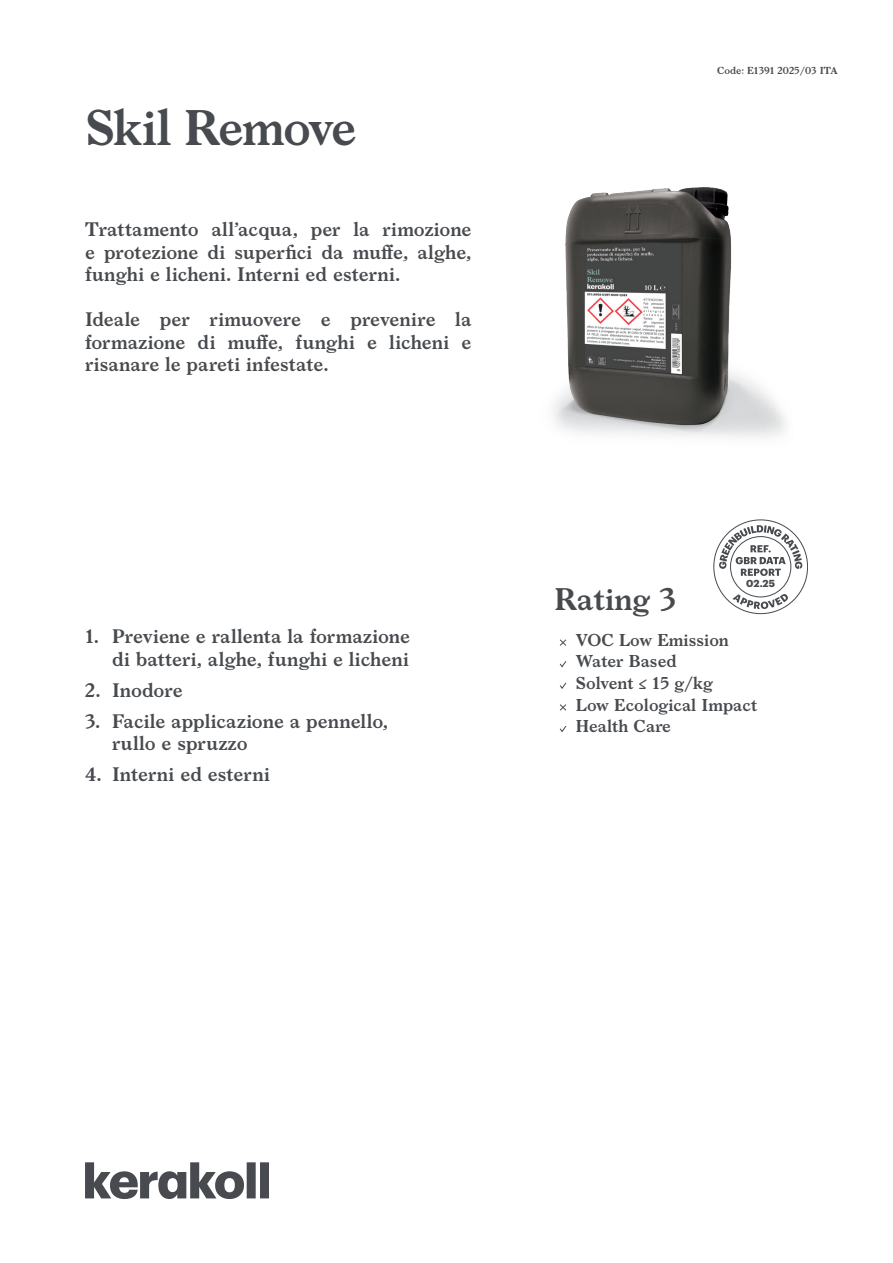
<style>
.page{position:relative;width:893px;height:1263px;background:#fff}
.page>*{position:absolute;margin:0;border:0;box-sizing:border-box;transform-origin:0 0}
.notag_cover_nome_prodotto{font:600 48px "Larish Neue";letter-spacing:-.035em;color:#474a4e}
.cover_eco{font:600 30px "Larish Neue";color:#474a4e}
.cover_descrizione_prodotto{font:600 18.75px/22.5px "Larish Neue";color:#474a4e;text-align:justify}
.notag_cover_voci_rating{font:600 16.5px "Larish Neue";color:#474a4e}
.cover_datareport{font:700 10.05px "Graphik";color:#474a4e}
.t1{font:600 9.75px "Larish Neue";color:#474a4e}
</style>
<div class="page">
<svg style="left:85px;top:1162px;width:184px;height:37px"></svg>
<svg style="left:713px;top:519px;width:95px;height:95px"></svg>
<img style="left:553px;top:187px;width:233px;height:251px">
<svg style="left:559px;top:639px;width:8px;height:7px"></svg>
<svg style="left:559px;top:661px;width:8px;height:7px"></svg>
<svg style="left:559px;top:682px;width:8px;height:7px"></svg>
<svg style="left:560px;top:704px;width:7px;height:7px"></svg>
<svg style="left:559px;top:726px;width:8px;height:6px"></svg>
<p class="notag_cover_nome_prodotto" style="left:85px;top:91px;width:273px">Skil Remove</p>
<p class="cover_descrizione_prodotto" style="left:85px;top:217px;width:388px">Trattamento all’acqua, per la rimozione e protezione di superfici da muffe, alghe, funghi e licheni. Interni ed esterni.</p>
<p class="cover_descrizione_prodotto" style="left:85px;top:307px;width:388px">Ideale per rimuovere e prevenire la formazione di muffe, funghi e licheni e risanare le pareti infestate.</p>
<p class="cover_descrizione_prodotto" style="left:85px;top:624px;width:326px;text-align:right">1. Previene e rallenta la formazione di batteri, alghe, funghi e licheni</p>
<p class="cover_descrizione_prodotto" style="left:85px;top:677px;width:99px">2. Inodore</p>
<p class="cover_descrizione_prodotto" style="left:112px;top:708px;width:278px;text-indent:-27px">3. Facile applicazione a pennello, rullo e spruzzo</p>
<p class="cover_descrizione_prodotto" style="left:85px;top:762px;width:186px">4. Interni ed esterni</p>
<p class="t1" style="left:717px;top:63px;width:122px">Code: E1391 2025/03 ITA</p>
<p class="cover_datareport" style="left:746px;top:575px;width:30px">02.25</p>
<p class="cover_eco" style="left:554px;top:576px;width:123px">Rating 3</p>
<p class="notag_cover_voci_rating" style="left:576px;top:627px;width:155px">VOC Low Emission</p>
<p class="notag_cover_voci_rating" style="left:576px;top:649px;width:102px">Water Based</p>
<p class="notag_cover_voci_rating" style="left:576px;top:670px;width:138px">Solvent ≤ 15 g/kg</p>
<p class="notag_cover_voci_rating" style="left:576px;top:692px;width:183px">Low Ecological Impact</p>
<p class="notag_cover_voci_rating" style="left:576px;top:713px;width:97px">Health Care</p>
</div>
